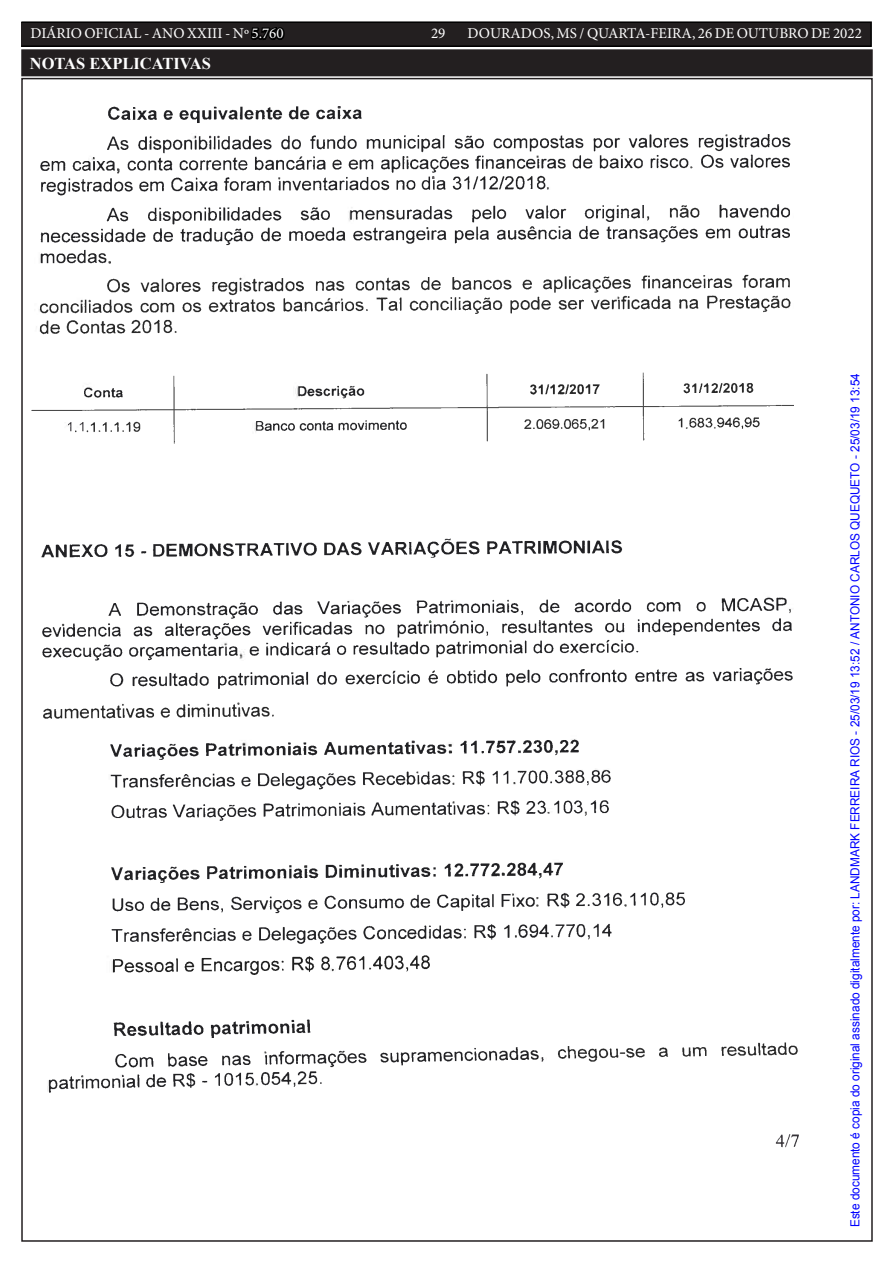
<style>
.page{position:relative;width:893px;height:1263px;background:#fff}
.page>*{position:absolute;margin:0;border:0;box-sizing:border-box;transform-origin:0 0}
.TEXTO{font:700 16.5px "Times New Roman";color:#fff}
.t1{font:15px "Minion Pro";color:#fff}
.t2{font:12.6px "Arial";color:#00f;scale:.94 1}
.s1{color:#000}
</style>
<div class="page">
<div style="left:21px;top:22px;width:850px;height:24px;background:#231f20"></div>
<div style="left:21px;top:21px;width:851px;height:26px;border:2px solid #000"></div>
<div style="left:23px;top:51px;width:848px;height:23px;background:#231f20"></div>
<div style="left:21px;top:49px;width:852px;height:27px;border:4px solid #231f20"></div>
<img style="left:40px;top:107px;width:751px;height:985px">
<img style="left:41px;top:906px;width:757px;height:156px">
<img style="left:76px;top:158px;width:574px;height:865px">
<img style="left:113px;top:956px;width:316px;height:19px">
<img style="left:427px;top:907px;width:90px;height:31px">
<img style="left:32px;top:177px;width:762px;height:729px">
<img style="left:342px;top:134px;width:388px;height:773px">
<img style="left:43px;top:384px;width:557px;height:334px">
<svg style="left:118px;top:169px;width:3px;height:5px"></svg>
<img style="left:548px;top:187px;width:168px;height:241px">
<p class="t1" style="left:31px;top:24px;width:255px">DIÁRIO OFICIAL - ANO XXIII - Nº <span class="s1">5.760</span></p>
<p class="t1" style="left:431px;top:24px;width:16px">29</p>
<p class="t1" style="left:468px;top:24px;width:396px">DOURADOS, MS / QUARTA-FEIRA, 26 DE OUTUBRO DE 2022</p>
<p class="TEXTO" style="left:30px;top:52px;width:183px">NOTAS EXPLICATIVAS</p>
<p class="t2" style="left:847px;top:1227px;width:910px;rotate:-90deg">Este documento é copia do original assinado digitalmente por: LANDMARK FERREIRA RIOS - 25/03/19 13:52 / ANTONIO CARLOS QUEQUETO - 25/03/19 13:54</p>
</div>
